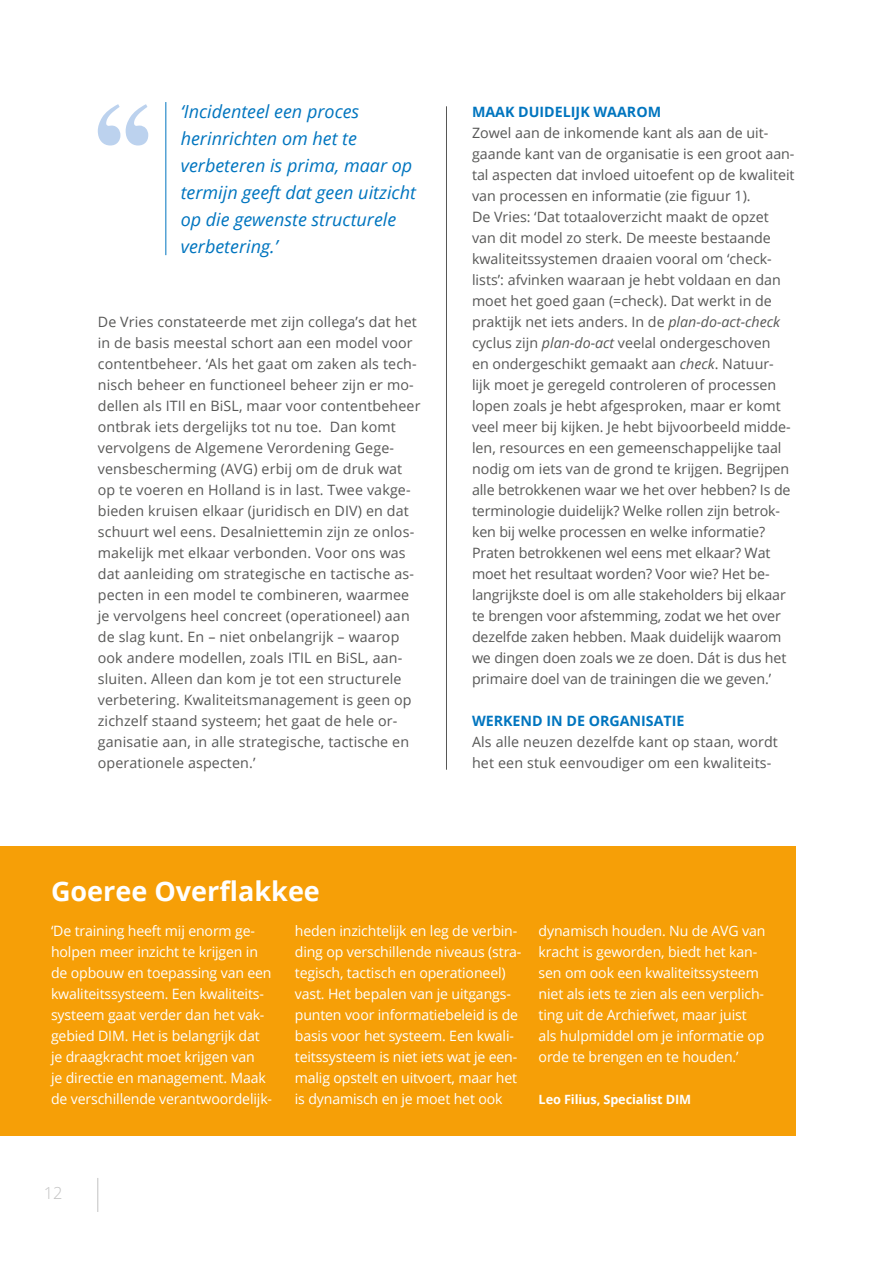
<style>
.page{position:relative;width:893px;height:1263px;background:#fff}
.page>*{position:absolute;margin:0;border:0;box-sizing:border-box;transform-origin:0 0}
.t1{font:700 27px "Open Sans";color:#fff}
.t2{font:italic 18px/27px "Open Sans";color:#0075bf}
.t3{font:300 16.5px "Open Sans";color:#c2c2c2}
.t4{font:14.25px/21px "Open Sans";color:#575756}
.t5{font:14.25px/21px "Open Sans";letter-spacing:-.01em;color:#fff}
.t6{font:700 14.25px "Open Sans";color:#0075bf}
.t7{font:700 12.75px "Open Sans";letter-spacing:-.01em;color:#fff}
.s1{font-style:italic}
</style>
<div class="page">
<hr style="left:98px;top:1178px;width:1px;height:34px;background:#c2c2c2">
<div style="left:0;top:846px;width:795px;height:289px;background:#f69f07"></div>
<hr style="left:166px;top:102px;width:1px;height:153px;background:#0075bf">
<svg style="left:98px;top:104px;width:22px;height:41px"></svg>
<svg style="left:126px;top:104px;width:22px;height:41px"></svg>
<hr style="left:446px;top:106px;width:1px;height:664px;background:#575756">
<p class="t2" style="left:181px;top:97px;width:237px">‘Incidenteel een proces herinrichten om het te verbeteren is prima, maar op termijn geeft dat geen uitzicht op die gewenste structurele verbetering.’</p>
<p class="t4" style="left:98px;top:311px;width:324px">De Vries constateerde met zijn collega’s dat het in de basis meestal schort aan een model voor contentbeheer. ‘Als het gaat om zaken als tech&shy;nisch beheer en functioneel beheer zijn er mo&shy;dellen als ITIl en BiSL, maar voor contentbeheer ontbrak iets dergelijks tot nu toe. Dan komt vervolgens de Algemene Verordening Gege&shy;vensbescherming (AVG) erbij om de druk wat op te voeren en Holland is in last. Twee vakge&shy;bieden kruisen elkaar (juridisch en DIV) en dat schuurt wel eens. Desalniettemin zijn ze onlos&shy;makelijk met elkaar verbonden. Voor ons was dat aanleiding om strategische en tactische as&shy;pecten in een model te combineren, waarmee je vervolgens heel concreet (operationeel) aan de slag kunt. En – niet onbelangrijk – waarop ook andere modellen, zoals ITIL en BiSL, aan&shy;sluiten. Alleen dan kom je tot een structurele verbetering. Kwaliteitsmanagement is geen op zichzelf staand systeem; het gaat de hele or&shy;ganisatie aan, in alle strategische, tactische en operationele aspecten.’</p>
<h1 class="t1" style="left:51px;top:872px;width:270px">Goeree Overflakkee</h1>
<p class="t6" style="left:472px;top:102px;width:191px">MAAK DUIDELIJK WAAROM</p>
<p class="t4" style="left:472px;top:122px;width:324px">Zowel aan de inkomende kant als aan de uit&shy;gaande kant van de organisatie is een groot aan&shy;tal aspecten dat invloed uitoefent op de kwaliteit van processen en informatie (zie figuur 1).<br>De Vries: ‘Dat totaaloverzicht maakt de opzet van dit model zo sterk. De meeste bestaande kwaliteitssystemen draaien vooral om ‘check&shy;lists’: afvinken waaraan je hebt voldaan en dan moet het goed gaan (=check). Dat werkt in de praktijk net iets anders. In de <span class="s1">plan-do-act-check </span>cyclus zijn <span class="s1">plan-do-act</span> veelal ondergeschoven<br>en ondergeschikt gemaakt aan <span class="s1">check</span>. Natuur&shy;lijk moet je geregeld controleren of processen lopen zoals je hebt afgesproken, maar er komt veel meer bij kijken. Je hebt bijvoorbeeld midde&shy;len, resources en een gemeenschappelijke taal nodig om iets van de grond te krijgen. Begrijpen alle betrokkenen waar we het over hebben? Is de terminologie duidelijk? Welke rollen zijn betrok&shy;ken bij welke processen en welke informatie?<br>Praten betrokkenen wel eens met elkaar? Wat moet het resultaat worden? Voor wie? Het be&shy;langrijkste doel is om alle stakeholders bij elkaar te brengen voor afstemming, zodat we het over dezelfde zaken hebben. Maak duidelijk waarom we dingen doen zoals we ze doen. Dát is dus het primaire doel van de trainingen die we geven.’</p>
<p class="t6" style="left:472px;top:711px;width:214px">WERKEND IN DE ORGANISATIE</p>
<p class="t4" style="left:472px;top:731px;width:307px">Als alle neuzen dezelfde kant op staan, wordt het een stuk eenvoudiger om een kwaliteits-</p>
<p class="t5" style="left:51px;top:920px;width:222px">‘De training heeft mij enorm ge&shy;holpen meer inzicht te krijgen in de opbouw en toepassing van een kwaliteitssysteem. Een kwaliteits&shy;systeem gaat verder dan het vak&shy;gebied DIM. Het is belangrijk dat je draagkracht moet krijgen van<br>je directie en management. Maak de verschillende verantwoordelijk-</p>
<p class="t5" style="left:295px;top:920px;width:228px">heden inzichtelijk en leg de verbin&shy;ding op verschillende niveaus (stra&shy;tegisch, tactisch en operationeel) vast. Het bepalen van je uitgangs&shy;punten voor informatiebeleid is de basis voor het systeem. Een kwali&shy;teitssysteem is niet iets wat je een&shy;malig opstelt en uitvoert, maar het is dynamisch en je moet het ook</p>
<p class="t5" style="left:539px;top:920px;width:228px">dynamisch houden. Nu de AVG van kracht is geworden, biedt het kan&shy;sen om ook een kwaliteitssysteem niet als iets te zien als een verplich&shy;ting uit de Archiefwet, maar juist als hulpmiddel om je informatie op orde te brengen en te houden.’</p>
<p class="t7" style="left:539px;top:1090px;width:154px">Leo Filius, Specialist DIM</p>
<p class="t3" style="left:44px;top:1182px;width:20px">12</p>
</div>
